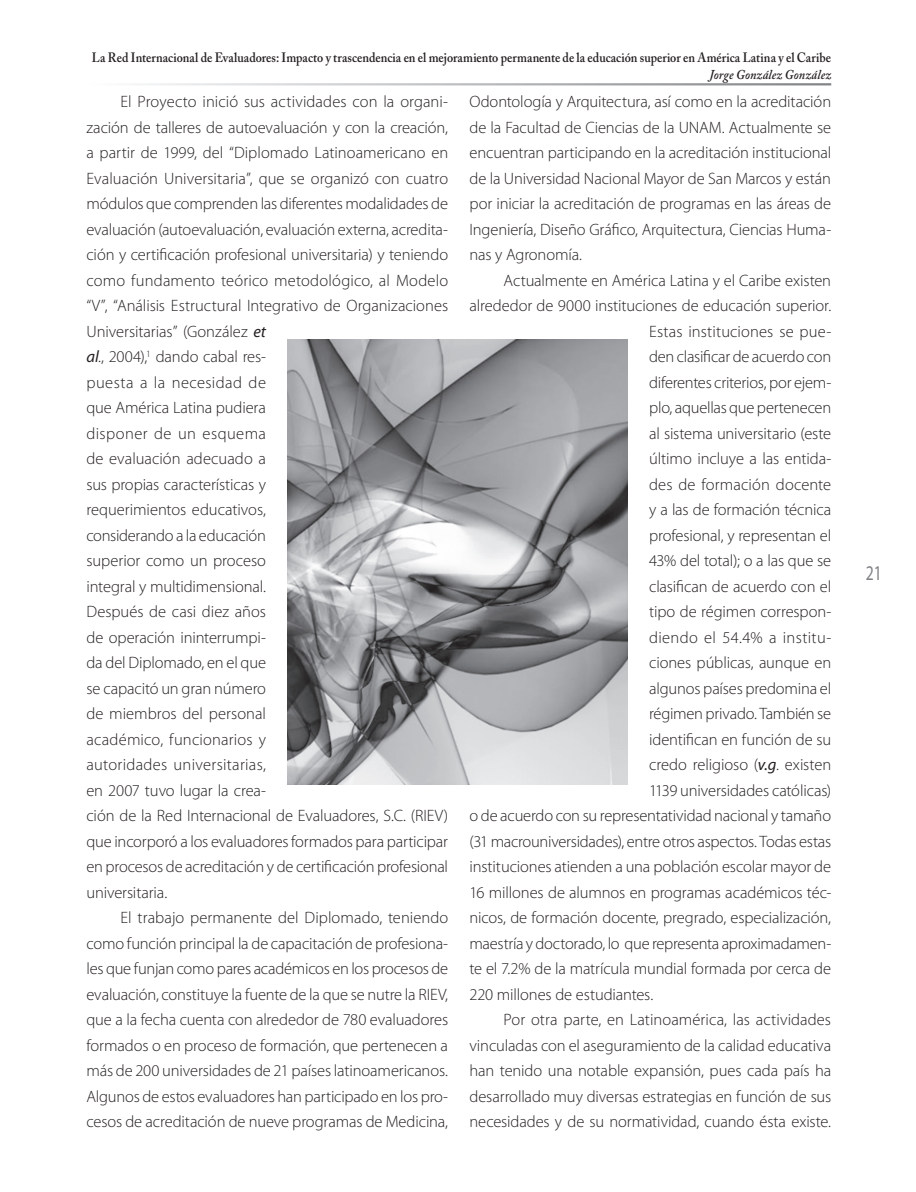
<style>
.page{position:relative;width:916px;height:1192px;background:#fff}
.page>*{position:absolute;margin:0;border:0;box-sizing:border-box;transform-origin:0 0}
.t1{font:21px "Myriad Pro";color:#808285;scale:.75 1}
.t2{font:300 16.5px/25.5px "Myriad Pro";letter-spacing:-.005em;color:#231f20;text-align:justify}
.t3{font:300 16.5px "Myriad Pro";letter-spacing:.02em;color:#231f20}
.t4{font:600 13.5px "Adobe Caslon Pro";letter-spacing:.005em;color:#231f20;scale:.9 1}
.t5{font:italic 600 13.5px "Adobe Caslon Pro";letter-spacing:.015em;color:#231f20;scale:.9 1}
.s1{font-weight:400;font-style:italic}
</style>
<div class="page">
<img style="left:287px;top:339px;width:340px;height:446px">
<p class="t4" style="left:92px;top:50px;width:822px">La Red Internacional de Evaluadores: Impacto y trascendencia en el mejoramiento permanente de la educación superior en América Latina y el Caribe</p>
<p class="t5" style="left:709px;top:66px;width:137px">Jorge González González</p>
<p class="t2" style="left:86px;top:89px;width:363px;text-align:left;text-indent:34px">El Proyecto inició sus actividades con la organi&shy;zación de talleres de autoevaluación y con la creación, a partir de 1999, del “Diplomado Latinoamericano en Evaluación Universitaria”, que se organizó con cuatro módulos que comprenden las diferentes modalidades de evaluación (autoevaluación, evaluación externa, acredita&shy;ción y certificación profesional universitaria) y teniendo como fundamento teórico metodológico, al Modelo “V”, “Análisis Estructural Integrativo de Organizaciones Universitarias” (González <span class="s1">et<br>al</span>., 2004),<sup>1</sup> dando cabal res-<br>puesta a la necesidad de<br>que América Latina pudiera<br>disponer de un esquema<br>de evaluación adecuado a<br>sus propias características y<br>requerimientos educativos,<br>considerando a la educación<br>superior como un proceso<br>integral y multidimensional.<br>Después de casi diez años<br>de operación ininterrumpi-<br>da del Diplomado, en el que<br>se capacitó un gran número<br>de miembros del personal<br>académico, funcionarios y<br>autoridades universitarias,<br>en 2007 tuvo lugar la crea-<br>ción de la Red Internacional de Evaluadores, S.C. (RIEV) que incorporó a los evaluadores formados para participar en procesos de acreditación y de certificación profesional universitaria.</p>
<p class="t2" style="left:86px;top:905px;width:363px;text-indent:34px">El trabajo permanente del Diplomado, teniendo como función principal la de capacitación de profesiona&shy;les que funjan como pares académicos en los procesos de evaluación, constituye la fuente de la que se nutre la RIEV, que a la fecha cuenta con alrededor de 780 evaluadores formados o en proceso de formación, que pertenecen a más de 200 universidades de 21 países latinoamericanos.<br>Algunos de estos evaluadores han participado en los pro&shy;cesos de acreditación de nueve programas de Medicina,</p>
<p class="t2" style="left:469px;top:89px;width:363px">Odontología y Arquitectura, así como en la acreditación de la Facultad de Ciencias de la UNAM. Actualmente se encuentran participando en la acreditación institucional de la Universidad Nacional Mayor de San Marcos y están por iniciar la acreditación de programas en las áreas de Ingeniería, Diseño Gráfico, Arquitectura, Ciencias Huma&shy;nas y Agronomía.</p>
<p class="t2" style="left:503px;top:267px;width:329px">Actualmente en América Latina y el Caribe existen</p>
<p class="t2" style="left:469px;top:293px;width:363px">alrededor de 9000 instituciones de educación superior.</p>
<p class="t2" style="left:649px;top:318px;width:183px">Estas instituciones se pue-</p>
<p class="t2" style="left:649px;top:344px;width:183px">den clasificar de acuerdo con</p>
<p class="t2" style="left:649px;top:369px;width:183px">diferentes criterios, por ejem-</p>
<p class="t2" style="left:649px;top:395px;width:183px">plo, aquellas que pertenecen</p>
<p class="t2" style="left:649px;top:420px;width:183px">al sistema universitario (este</p>
<p class="t2" style="left:649px;top:446px;width:183px">último incluye a las entida-</p>
<p class="t2" style="left:649px;top:471px;width:183px">des de formación docente</p>
<p class="t2" style="left:649px;top:497px;width:183px">y a las de formación técnica</p>
<p class="t2" style="left:649px;top:522px;width:183px">profesional, y representan el</p>
<p class="t2" style="left:649px;top:548px;width:183px">43% del total); o a las que se</p>
<p class="t2" style="left:649px;top:573px;width:183px">clasifican de acuerdo con el</p>
<p class="t2" style="left:649px;top:599px;width:183px">tipo de régimen correspon-</p>
<p class="t3" style="left:649px;top:627px;width:183px">diendo el 54.4% a institu-</p>
<p class="t2" style="left:649px;top:650px;width:183px">ciones públicas, aunque en</p>
<p class="t2" style="left:649px;top:675px;width:183px">algunos países predomina el</p>
<p class="t2" style="left:649px;top:701px;width:183px">régimen privado. También se</p>
<p class="t2" style="left:649px;top:726px;width:183px">identifican en función de su</p>
<p class="t2" style="left:649px;top:752px;width:183px">credo religioso (<span class="s1">v.g</span>. existen</p>
<p class="t2" style="left:649px;top:777px;width:183px">1139 universidades católicas)</p>
<p class="t2" style="left:469px;top:803px;width:363px">o de acuerdo con su representatividad nacional y tamaño</p>
<p class="t2" style="left:469px;top:828px;width:363px">(31 macrouniversidades), entre otros aspectos. Todas estas</p>
<p class="t2" style="left:469px;top:854px;width:363px">instituciones atienden a una población escolar mayor de</p>
<p class="t2" style="left:469px;top:879px;width:363px">16 millones de alumnos en programas académicos téc-</p>
<p class="t2" style="left:469px;top:905px;width:363px">nicos, de formación docente, pregrado, especialización,</p>
<p class="t2" style="left:469px;top:930px;width:363px">maestría y doctorado, lo que representa aproximadamen-</p>
<p class="t2" style="left:469px;top:956px;width:363px">te el 7.2% de la matrícula mundial formada por cerca de</p>
<p class="t2" style="left:469px;top:981px;width:185px">220 millones de estudiantes.</p>
<p class="t2" style="left:503px;top:1007px;width:329px">Por otra parte, en Latinoamérica, las actividades</p>
<p class="t2" style="left:469px;top:1032px;width:363px">vinculadas con el aseguramiento de la calidad educativa</p>
<p class="t2" style="left:469px;top:1058px;width:363px">han tenido una notable expansión, pues cada país ha</p>
<p class="t2" style="left:469px;top:1083px;width:363px">desarrollado muy diversas estrategias en función de sus</p>
<p class="t2" style="left:469px;top:1109px;width:363px">necesidades y de su normatividad, cuando ésta existe.</p>
<p class="t1" style="left:865px;top:560px;width:23px">21</p>
</div>
